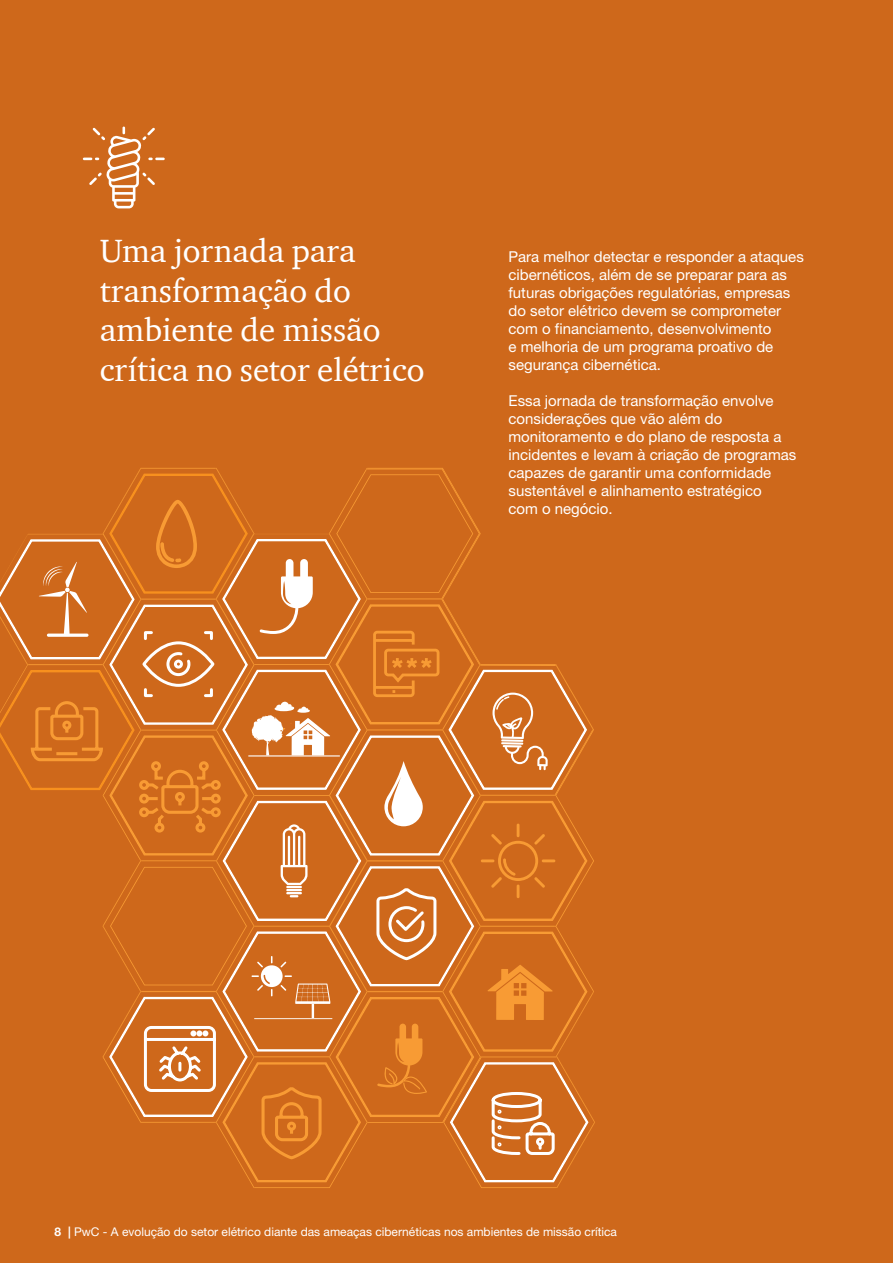
<style>
.page{position:relative;width:893px;height:1263px;background:#ce681b}
.page>*{position:absolute;margin:0;border:0;box-sizing:border-box;transform-origin:0 0}
.t1{font:33px/39.6px "ITC Charter Com";color:#fff}
.t2{font:15px/18px "Helvetica Neue";color:#fff}
.t3{font:12px "Helvetica Neue";color:#fff}
.s1{font-weight:700}
</style>
<div class="page">
<svg style="left:83px;top:127px;width:82px;height:81px"></svg>
<svg style="left:0;top:468px;width:595px;height:720px"></svg>
<h1 class="t1" style="left:100px;top:231px;width:326px">Uma jornada para transformação do ambiente de missão crítica no setor elétrico</h1>
<p class="t2" style="left:508px;top:247px;width:297px">Para melhor detectar e responder a ataques cibernéticos, além de se preparar para as futuras obrigações regulatórias, empresas do setor elétrico devem se comprometer com o financiamento, desenvolvimento<br>e melhoria de um programa proativo de segurança cibernética.</p>
<p class="t2" style="left:508px;top:391px;width:289px">Essa jornada de transformação envolve considerações que vão além do monitoramento e do plano de resposta a incidentes e levam à criação de programas capazes de garantir uma conformidade sustentável e alinhamento estratégico<br>com o negócio.</p>
<p class="t3" style="left:55px;top:1224px;width:564px"><span class="s1">8 |</span> PwC - A evolução do setor elétrico diante das ameaças cibernéticas nos ambientes de missão crítica</p>
</div>
